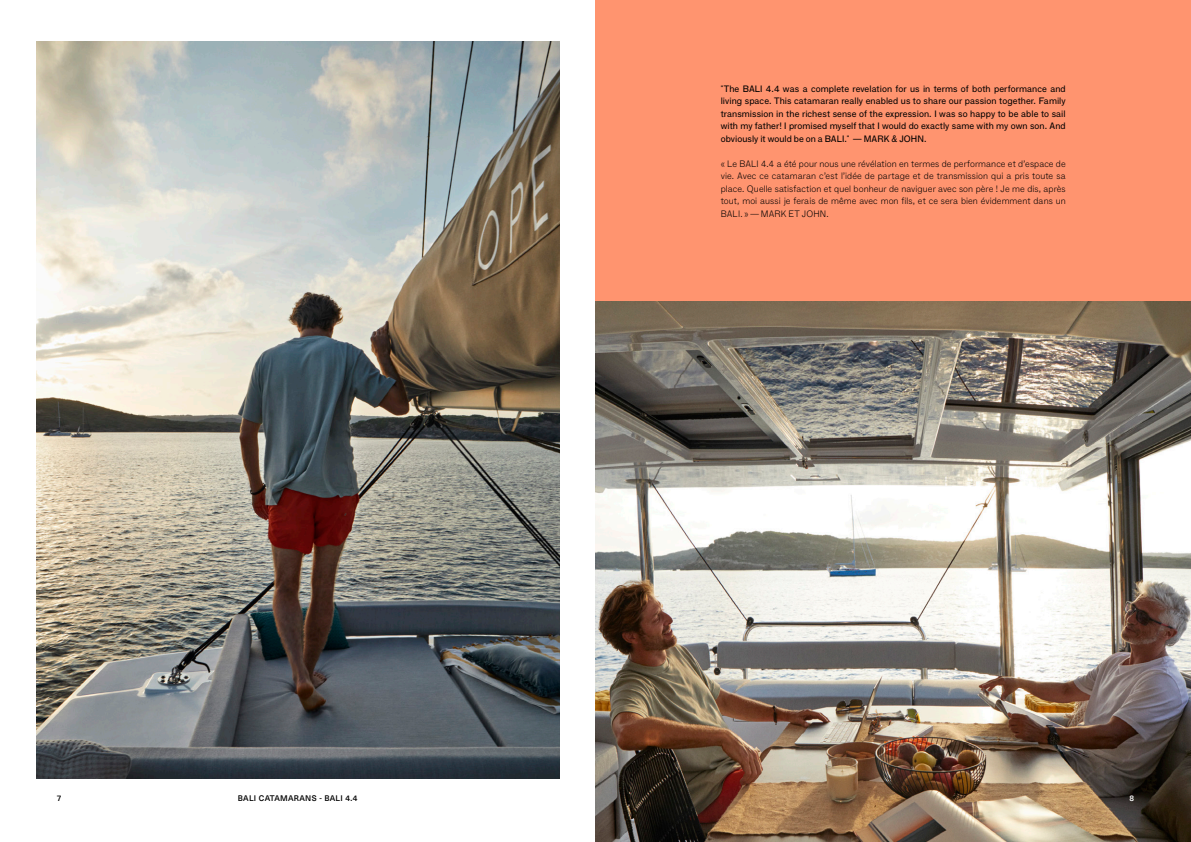
<style>
.page{position:relative;width:1191px;height:842px;background:#fff}
.page>*{position:absolute;margin:0;border:0;box-sizing:border-box;transform-origin:0 0}
.t1{font:9px/12.5px "F Grotesk";letter-spacing:.01em;color:#000;text-align:justify}
.t2{font:100 9px/12.5px "F Grotesk";letter-spacing:.01em;color:#000;text-align:justify}
.t3{font:500 8px "Neue Haas Unica";letter-spacing:.03em;color:#000}
.t4{font:500 8px "Neue Haas Unica";color:#fff}
</style>
<div class="page">
<img style="left:36px;top:41px;width:523px;height:738px">
<div style="left:595px;top:0;width:596px;height:302px;background:#ff946f"></div>
<img style="left:595px;top:302px;width:596px;height:540px">
<p class="t1" style="left:720px;top:83px;width:346px">"The BALI 4.4 was a complete revelation for us in terms of both performance and living space. This catamaran really enabled us to share our passion together. Family transmission in the richest sense of the expression. I was so happy to be able to sail with my father! I promised myself that I would do exactly same with my own son. And obviously it would be on a BALI." — MARK &amp; JOHN.</p>
<p class="t2" style="left:720px;top:157px;width:346px">« Le BALI 4.4 a été pour nous une révélation en termes de performance et d’espace de vie. Avec ce catamaran c’est l’idée de partage et de transmission qui a pris toute sa place. Quelle satisfaction et quel bonheur de naviguer avec son père ! Je me dis, après tout, moi aussi je ferais de même avec mon fils, et ce sera bien évidemment dans un BALI. » — MARK ET JOHN.</p>
<p class="t3" style="left:57px;top:793px;width:6px">7</p>
<p class="t3" style="left:238px;top:793px;width:121px">BALI CATAMARANS - BALI 4.4</p>
<p class="t4" style="left:1129px;top:793px;width:6px">8</p>
</div>
